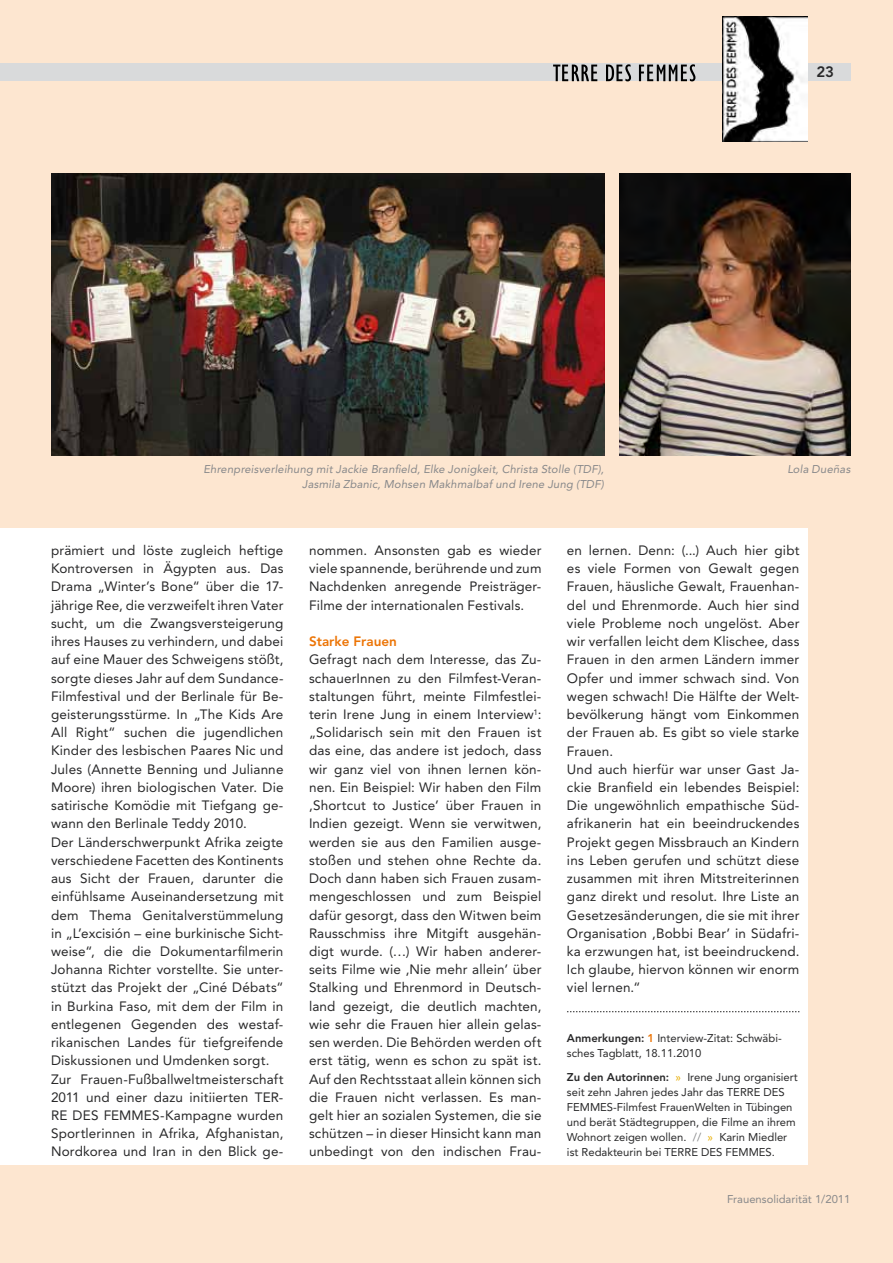
<style>
.page{position:relative;width:893px;height:1263px;background:#fde6d0}
.page>*{position:absolute;margin:0;border:0;box-sizing:border-box;transform-origin:0 0}
.t1{font:800 15px "Avenir LT Pro";color:#282829}
.t2{font:13.5px/18.1px "Avenir LT Pro";letter-spacing:.01em;color:#282829}
.t3{font:800 13.5px "Avenir LT Pro";color:#ec7405}
.t4{font:11.25px/15px "Avenir LT Pro";color:#282829}
.t5{font:italic 11.25px "Avenir LT Pro";letter-spacing:.015em;color:#87888a}
.t6{font:11.25px "Avenir LT Pro";color:#87888a}
.s1{font-weight:800}
.s2{font-weight:800;color:#ec7405}
.s3{color:#e8ad00}
.s4{color:#87888a}
</style>
<div class="page">
<img style="left:51px;top:173px;width:553px;height:282px">
<img style="left:620px;top:173px;width:230px;height:282px">
<div style="left:0;top:64px;width:850px;height:17px;background:#d9dadb"></div>
<div style="left:0;top:528px;width:808px;height:637px;background:#fff"></div>
<svg style="left:553px;top:64px;width:142px;height:17px"></svg>
<img style="left:722px;top:16px;width:85px;height:125px">
<svg style="left:567px;top:1011px;width:232px;height:1px"></svg>
<p class="t1" style="left:816px;top:63px;width:19px">23</p>
<p class="t5" style="left:203px;top:462px;width:402px">Ehrenpreisverleihung mit Jackie Branfield, Elke Jonigkeit, Christa Stolle (TDF),</p>
<p class="t5" style="left:787px;top:462px;width:64px">Lola Dueñas</p>
<p class="t5" style="left:302px;top:477px;width:303px">Jasmila Zbanic, Mohsen Makhmalbaf und Irene Jung (TDF)</p>
<p class="t2" style="left:51px;top:541px;width:234px">prämiert und löste zugleich heftige Kontroversen in Ägypten aus. Das Drama „Winter’s Bone“ über die 17- jährige Ree, die verzweifelt ihren Vater sucht, um die Zwangsversteigerung ihres Hauses zu verhindern, und dabei auf eine Mauer des Schweigens stößt, sorgte dieses Jahr auf dem Sundance-Filmfestival und der Berlinale für Be&shy;geisterungsstürme. In „The Kids Are All Right“ suchen die jugendlichen Kinder des lesbischen Paares Nic und Jules (Annette Benning und Julianne Moore) ihren biologischen Vater. Die satirische Komödie mit Tiefgang ge&shy;wann den Berlinale Teddy 2010.<br>Der Länderschwerpunkt Afrika zeigte verschiedene Facetten des Kontinents aus Sicht der Frauen, darunter die einfühlsame Auseinandersetzung mit dem Thema Genitalverstümmelung in „L’excisión – eine burkinische Sicht&shy;weise“, die die Dokumentarfilmerin Johanna Richter vorstellte. Sie unter&shy;stützt das Projekt der „Ciné Débats“ in Burkina Faso, mit dem der Film in entlegenen Gegenden des westaf&shy;rikanischen Landes für tiefgreifende Diskussionen und Umdenken sorgt.<br>Zur Frauen-Fußballweltmeisterschaft 2011 und einer dazu initiierten TER-RE DES FEMMES-Kampagne wurden Sportlerinnen in Afrika, Afghanistan, Nordkorea und Iran in den Blick ge-</p>
<p class="t2" style="left:309px;top:541px;width:234px;text-align:justify">nommen. Ansonsten gab es wieder viele spannende, berührende und zum Nachdenken anregende Preisträger-Filme der internationalen Festivals.</p>
<p class="t3" style="left:309px;top:633px;width:89px">Starke Frauen</p>
<p class="t2" style="left:309px;top:650px;width:234px;text-align:justify">Gefragt nach dem Interesse, das Zu&shy;schauerInnen zu den Filmfest-Veran&shy;staltungen führt, meinte Filmfestlei&shy;terin Irene Jung in einem Interview<sup>1</sup>: „Solidarisch sein mit den Frauen ist das eine, das andere ist jedoch, dass wir ganz viel von ihnen lernen kön&shy;nen. Ein Beispiel: Wir haben den Film ,Shortcut to Justice’ über Frauen in Indien gezeigt. Wenn sie verwitwen, werden sie aus den Familien ausge&shy;stoßen und stehen ohne Rechte da.<br>Doch dann haben sich Frauen zusam&shy;mengeschlossen und zum Beispiel dafür gesorgt, dass den Witwen beim Rausschmiss ihre Mitgift ausgehän&shy;digt wurde. (…) Wir haben anderer&shy;seits Filme wie ,Nie mehr allein’ über Stalking und Ehrenmord in Deutsch&shy;land gezeigt, die deutlich machten, wie sehr die Frauen hier allein gelas&shy;sen werden. Die Behörden werden oft erst tätig, wenn es schon zu spät ist.<br>Auf den Rechtsstaat allein können sich die Frauen nicht verlassen. Es man&shy;gelt hier an sozialen Systemen, die sie schützen – in dieser Hinsicht kann man unbedingt von den indischen Frau-</p>
<p class="t2" style="left:567px;top:541px;width:234px">en lernen. Denn: (...) Auch hier gibt es viele Formen von Gewalt gegen Frauen, häusliche Gewalt, Frauenhan&shy;del und Ehrenmorde. Auch hier sind viele Probleme noch ungelöst. Aber wir verfallen leicht dem Klischee, dass Frauen in den armen Ländern immer Opfer und immer schwach sind. Von wegen schwach! Die Hälfte der Welt&shy;bevölkerung hängt vom Einkommen der Frauen ab. Es gibt so viele starke Frauen.<br>Und auch hierfür war unser Gast Ja&shy;ckie Branfield ein lebendes Beispiel:<br>Die ungewöhnlich empathische Süd&shy;afrikanerin hat ein beeindruckendes Projekt gegen Missbrauch an Kindern ins Leben gerufen und schützt diese zusammen mit ihren Mitstreiterinnen ganz direkt und resolut. Ihre Liste an Gesetzesänderungen, die sie mit ihrer Organisation ,Bobbi Bear’ in Südafri&shy;ka erzwungen hat, ist beeindruckend.<br>Ich glaube, hiervon können wir enorm viel lernen.“</p>
<p class="t4" style="left:567px;top:1030px;width:216px"><span class="s1">Anmerkungen:</span> <span class="s2">1</span> Interview-Zitat: Schwäbi&shy;sches Tagblatt, 18.11.2010</p>
<p class="t4" style="left:567px;top:1069px;width:232px"><span class="s1">Zu den Autorinnen:</span> <span class="s3">»</span> Irene Jung organisiert seit zehn Jahren jedes Jahr das TERRE DES FEMMES-Filmfest FrauenWelten in Tübingen und berät Städtegruppen, die Filme an ihrem Wohnort zeigen wollen. <span class="s4">//</span> <span class="s3">»</span> Karin Miedler ist Redakteurin bei TERRE DES FEMMES.</p>
<p class="t6" style="left:727px;top:1192px;width:125px">Frauensolidarität 1/2011</p>
</div>
